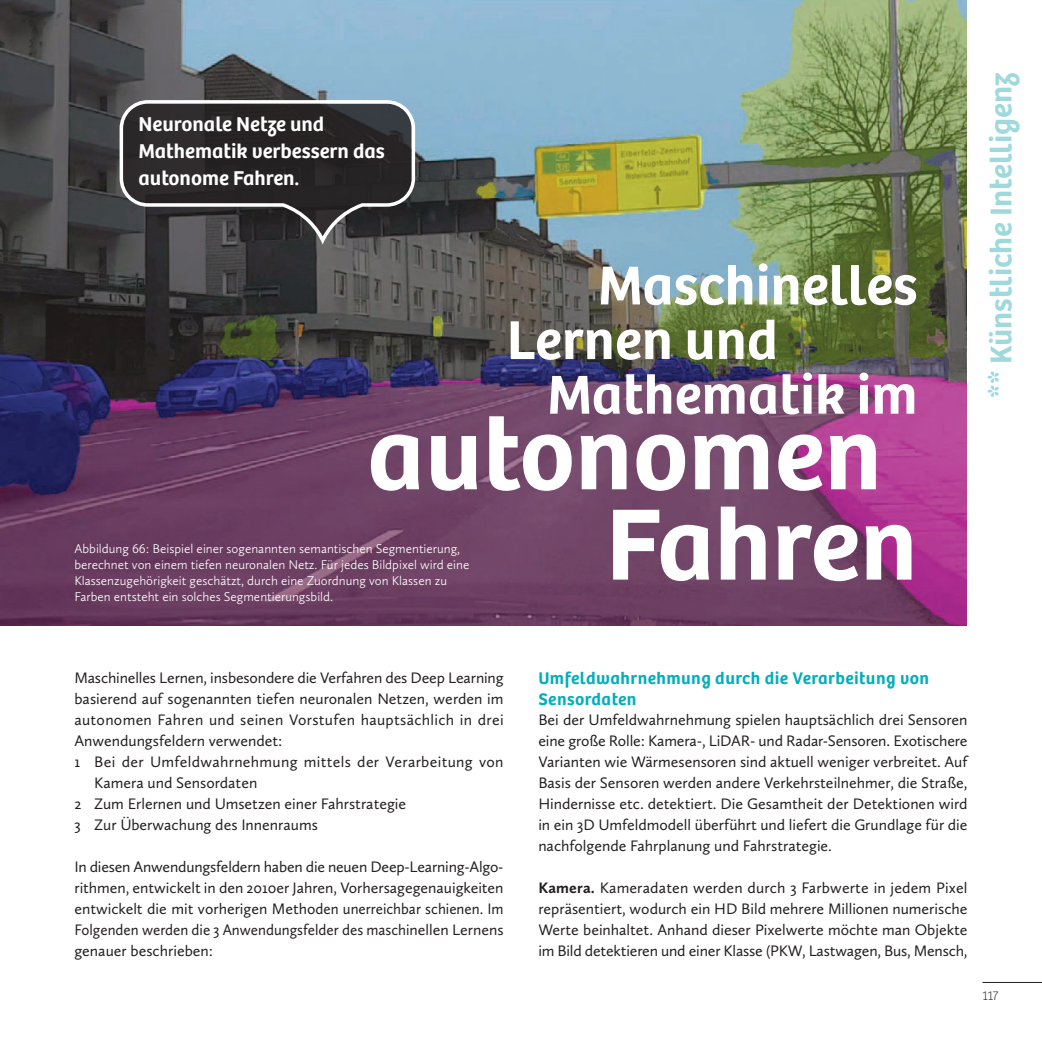
<style>
.page{position:relative;width:1042px;height:1042px;background:#fff}
.page>*{position:absolute;margin:0;border:0;box-sizing:border-box;transform-origin:0 0}
.t1{font:600 105px/90.3px "Bree";color:#fff}
.t2{font:600 56.7px/54.6px "Bree";color:#fff}
.t3{font:600 31.15px "Bree";color:#9fd9dc}
.t4{font:600 20.82px/26.8px "Bree";color:#fff}
.t5{font:600 17.5px/21px "Bree";letter-spacing:.025em;color:#00aebc}
.t6{font:15.75px/21px "Calluna Sans";color:#231f20;text-align:justify}
.t7{font:15.75px "Calluna Sans";letter-spacing:.02em;color:#231f20}
.t8{font:300 13.12px/15.8px "Calluna Sans";color:#fff}
.t9{font:100 13.12px "Bree";color:#231f20}
.s1{font-weight:700}
</style>
<div class="page">
<img style="left:0;top:0;width:967px;height:625px">
<hr style="left:982px;top:982px;width:60px;height:1px;background:#231f20">
<svg style="left:120px;top:100px;width:295px;height:144px;background:#3b393a"></svg>
<h3 class="t4" style="left:138px;top:112px;width:248px">Neuronale Netze und<br>Mathematik verbessern das autonome Fahren.</h3>
<h2 class="t2" style="left:507px;top:261px;width:412px;text-indent:91px">Maschinelles<br>Lernen und</h2>
<h2 class="t2" style="left:547px;top:370px;width:372px">Mathematik im</h2>
<h1 class="t1" style="left:606px;top:413px;width:313px;text-indent:-239px">autonomen<br>Fahren</h1>
<p class="t8" style="left:74px;top:541px;width:396px">Abbildung 66: Beispiel einer sogenannten semantischen Segmentierung, berechnet von einem tiefen neuronalen Netz. Für jedes Bildpixel wird eine Klassenzugehörigkeit geschätzt, durch eine Zuordnung von Klassen zu Farben entsteht ein solches Segmentierungsbild.</p>
<h3 class="t3" style="left:985px;top:398px;width:327px;rotate:-90deg">** Künstliche Intelligenz</h3>
<p class="t6" style="left:74px;top:667px;width:431px">Maschinelles Lernen, insbesondere die Verfahren des Deep Learning</p>
<p class="t6" style="left:74px;top:688px;width:431px">basierend auf sogenannten tiefen neuronalen Netzen, werden im</p>
<p class="t7" style="left:74px;top:711px;width:431px">autonomen Fahren und seinen Vorstufen hauptsächlich in drei</p>
<p class="t6" style="left:74px;top:730px;width:210px">Anwendungsfeldern verwendet:</p>
<p class="t7" style="left:74px;top:753px;width:431px">1 Bei der Umfeldwahrnehmung mittels der Verarbeitung von</p>
<p class="t6" style="left:94px;top:772px;width:165px">Kamera und Sensordaten</p>
<p class="t6" style="left:74px;top:793px;width:333px">2 Zum Erlernen und Umsetzen einer Fahrstrategie</p>
<p class="t6" style="left:74px;top:814px;width:245px">3 Zur Überwachung des Innenraums</p>
<p class="t6" style="left:74px;top:856px;width:431px">In diesen Anwendungsfeldern haben die neuen Deep-Learning-Algo&shy;rithmen, entwickelt in den 2010er Jahren, Vorhersagegenauigkeiten entwickelt die mit vorherigen Methoden unerreichbar schienen. Im Folgenden werden die 3 Anwendungsfelder des maschinellen Lernens genauer beschrieben:</p>
<p class="t5" style="left:538px;top:668px;width:392px">Umfeldwahrnehmung durch die Verarbeitung von<br>Sensordaten</p>
<p class="t6" style="left:538px;top:709px;width:431px">Bei der Umfeldwahrnehmung spielen hauptsächlich drei Sensoren eine große Rolle: Kamera-, LiDAR- und Radar-Sensoren. Exotischere Varianten wie Wärmesensoren sind aktuell weniger verbreitet. Auf Basis der Sensoren werden andere Verkehrsteilnehmer, die Straße, Hindernisse etc. detektiert. Die Gesamtheit der Detektionen wird in ein 3D Umfeldmodell überführt und liefert die Grundlage für die nachfolgende Fahrplanung und Fahrstrategie.</p>
<p class="t6" style="left:538px;top:877px;width:431px"><span class="s1">Kamera.</span> Kameradaten werden durch 3 Farbwerte in jedem Pixel repräsentiert, wodurch ein HD Bild mehrere Millionen numerische Werte beinhaltet. Anhand dieser Pixelwerte möchte man Objekte im Bild detektieren und einer Klasse (PKW, Lastwagen, Bus, Mensch,</p>
<p class="t9" style="left:982px;top:989px;width:18px">117</p>
</div>
